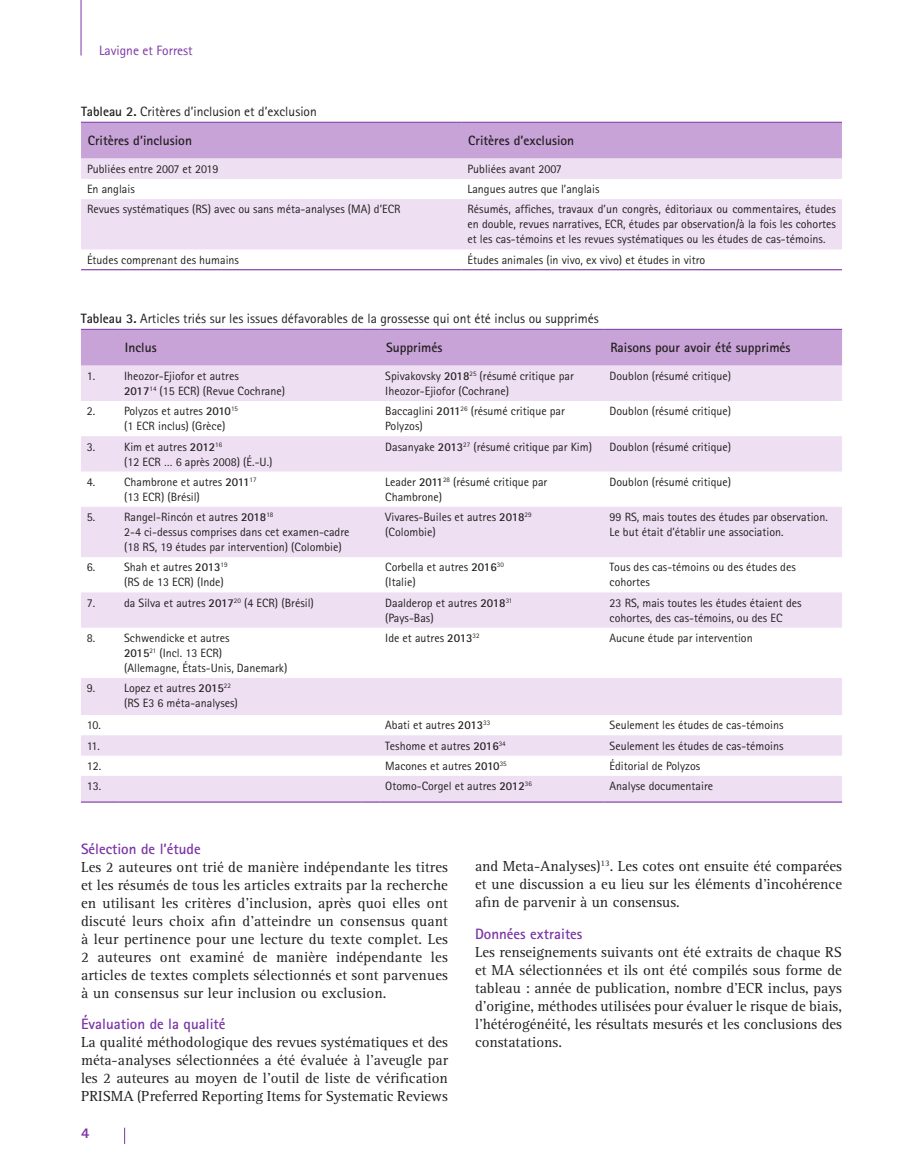
<style>
.page{position:relative;width:905px;height:1175px;background:#fff}
.page>*{position:absolute;margin:0;border:0;box-sizing:border-box;transform-origin:0 0}
.Body{font:15px/18px "Rotis Serif Std";color:#231f20;text-align:justify}
.subheading_2{font:700 15px "Rotis Sans Serif Std";color:#7c35a6}
.t1{font:800 15px "Rotis Sans Serif Std";color:#7c35a6}
.Table_caption{font:13.5px "Rotis Sans Serif Std";color:#231f20}
.Table_header_cell{font:700 13.5px "Rotis Sans Serif Std";color:#231f20}
.t2{font:13.5px "Rotis Sans Serif Std";color:#7c35a6}
.Table_Body{font:12px/15px "Rotis Sans Serif Std";color:#231f20}
.s1{font-weight:700}
</style>
<div class="page">
<hr style="left:81px;top:0;width:1px;height:56px;background:#7c35a6">
<svg style="left:124px;top:1127px;width:1px;height:16px"></svg>
<div style="left:81px;top:123px;width:761px;height:36px;background:#c8a3d7"></div>
<svg style="left:81px;top:159px;width:761px;height:90px;fill:#eedff2"></svg>
<hr style="left:81px;top:122px;width:380px;height:1px;background:#7c35a6">
<hr style="left:461px;top:122px;width:381px;height:1px;background:#7c35a6">
<hr style="left:81px;top:269px;width:380px;height:1px;background:#7c35a6">
<hr style="left:461px;top:269px;width:381px;height:1px;background:#7c35a6">
<svg style="left:81px;top:366px;width:761px;height:435px;fill:#eedff2"></svg>
<div style="left:81px;top:329px;width:761px;height:37px;background:#c8a3d7"></div>
<hr style="left:379px;top:329px;width:224px;height:1px;background:#7c35a6">
<hr style="left:603px;top:329px;width:239px;height:1px;background:#7c35a6">
<hr style="left:81px;top:801px;width:37px;height:1px;background:#7c35a6">
<hr style="left:118px;top:801px;width:243px;height:1px;background:#7c35a6">
<svg style="left:361px;top:801px;width:18px;height:1px"></svg>
<hr style="left:379px;top:801px;width:224px;height:1px;background:#7c35a6">
<hr style="left:603px;top:801px;width:239px;height:1px;background:#7c35a6">
<p class="t2" style="left:99px;top:42px;width:95px">Lavigne et Forrest</p>
<p class="Table_caption" style="left:81px;top:103px;width:237px"><span class="s1">Tableau 2.</span> Critères d’inclusion et d’exclusion</p>
<p class="Table_header_cell" style="left:88px;top:132px;width:106px">Critères d’inclusion</p>
<p class="Table_header_cell" style="left:468px;top:132px;width:107px">Critères d’exclusion</p>
<p class="Table_Body" style="left:87px;top:161px;width:133px">Publiées entre 2007 et 2019</p>
<p class="Table_Body" style="left:467px;top:161px;width:96px">Publiées avant 2007</p>
<p class="Table_Body" style="left:87px;top:181px;width:49px">En anglais</p>
<p class="Table_Body" style="left:467px;top:181px;width:133px">Langues autres que l’anglais</p>
<p class="Table_Body" style="left:87px;top:202px;width:315px">Revues systématiques (RS) avec ou sans méta-analyses (MA) d’ECR</p>
<p class="Table_Body" style="left:467px;top:202px;width:370px;text-align:justify">Résumés, affiches, travaux d’un congrès, éditoriaux ou commentaires, études en double, revues narratives, ECR, études par observation/à la fois les cohortes et les cas-témoins et les revues systématiques ou les études de cas-témoins.</p>
<p class="Table_Body" style="left:87px;top:252px;width:153px">Études comprenant des humains</p>
<p class="Table_Body" style="left:467px;top:252px;width:239px">Études animales (in vivo, ex vivo) et études in vitro</p>
<p class="Table_caption" style="left:81px;top:310px;width:519px"><span class="s1">Tableau 3.</span> Articles triés sur les issues défavorables de la grossesse qui ont été inclus ou supprimés</p>
<p class="Table_header_cell" style="left:125px;top:339px;width:33px">Inclus</p>
<p class="Table_header_cell" style="left:386px;top:339px;width:58px">Supprimés</p>
<p class="Table_header_cell" style="left:610px;top:339px;width:182px">Raisons pour avoir été supprimés</p>
<p class="Table_Body" style="left:87px;top:368px;width:10px">1.</p>
<p class="Table_Body" style="left:124px;top:368px;width:116px">Iheozor-Ejiofor et autres</p>
<p class="Table_Body" style="left:124px;top:383px;width:162px"><span class="s1">2017</span><sup>14</sup> (15 ECR) (Revue Cochrane)</p>
<p class="Table_Body" style="left:385px;top:368px;width:190px">Spivakovsky <span class="s1">2018</span><sup>25</sup> (résumé critique par<br>Iheozor-Ejiofor (Cochrane)</p>
<p class="Table_Body" style="left:609px;top:368px;width:123px">Doublon (résumé critique)</p>
<p class="Table_Body" style="left:87px;top:403px;width:10px">2.</p>
<p class="Table_Body" style="left:124px;top:403px;width:115px">Polyzos et autres <span class="s1">2010</span><sup>15</sup></p>
<p class="Table_Body" style="left:124px;top:418px;width:103px">(1 ECR inclus) (Grèce)</p>
<p class="Table_Body" style="left:385px;top:403px;width:181px">Baccaglini <span class="s1">2011</span><sup>26</sup> (résumé critique par<br>Polyzos)</p>
<p class="Table_Body" style="left:609px;top:403px;width:123px">Doublon (résumé critique)</p>
<p class="Table_Body" style="left:87px;top:439px;width:10px">3.</p>
<p class="Table_Body" style="left:124px;top:439px;width:100px">Kim et autres <span class="s1">2012</span><sup>16</sup></p>
<p class="Table_Body" style="left:124px;top:454px;width:150px">(12 ECR … 6 après 2008) (É.-U.)</p>
<p class="Table_Body" style="left:385px;top:439px;width:208px">Dasanyake <span class="s1">2013</span><sup>27</sup> (résumé critique par Kim)</p>
<p class="Table_Body" style="left:609px;top:439px;width:123px">Doublon (résumé critique)</p>
<p class="Table_Body" style="left:87px;top:474px;width:10px">4.</p>
<p class="Table_Body" style="left:124px;top:474px;width:134px">Chambrone et autres <span class="s1">2011</span><sup>17</sup></p>
<p class="Table_Body" style="left:124px;top:489px;width:77px">(13 ECR) (Brésil)</p>
<p class="Table_Body" style="left:385px;top:474px;width:164px">Leader <span class="s1">2011</span><sup>28</sup> (résumé critique par<br>Chambrone)</p>
<p class="Table_Body" style="left:609px;top:474px;width:123px">Doublon (résumé critique)</p>
<p class="Table_Body" style="left:87px;top:509px;width:10px">5.</p>
<p class="Table_Body" style="left:124px;top:509px;width:151px">Rangel-Rincón et autres <span class="s1">2018</span><sup>18</sup></p>
<p class="Table_Body" style="left:124px;top:524px;width:227px">2-4 ci-dessus comprises dans cet examen-cadre (18 RS, 19 études par intervention) (Colombie)</p>
<p class="Table_Body" style="left:385px;top:509px;width:148px">Vivares-Builes et autres <span class="s1">2018</span><sup>29</sup></p>
<p class="Table_Body" style="left:385px;top:524px;width:52px">(Colombie)</p>
<p class="Table_Body" style="left:609px;top:509px;width:220px">99 RS, mais toutes des études par observation.<br>Le but était d’établir une association.</p>
<p class="Table_Body" style="left:87px;top:560px;width:10px">6.</p>
<p class="Table_Body" style="left:124px;top:560px;width:105px">Shah et autres <span class="s1">2013</span><sup>19</sup></p>
<p class="Table_Body" style="left:124px;top:575px;width:101px">(RS de 13 ECR) (Inde)</p>
<p class="Table_Body" style="left:385px;top:560px;width:120px">Corbella et autres <span class="s1">2016</span><sup>30</sup></p>
<p class="Table_Body" style="left:385px;top:575px;width:32px">(Italie)</p>
<p class="Table_Body" style="left:609px;top:560px;width:188px">Tous des cas-témoins ou des études des cohortes</p>
<p class="Table_Body" style="left:87px;top:595px;width:10px">7.</p>
<p class="Table_Body" style="left:124px;top:595px;width:191px">da Silva et autres <span class="s1">2017</span><sup>20</sup> (4 ECR) (Brésil)</p>
<p class="Table_Body" style="left:385px;top:595px;width:129px">Daalderop et autres <span class="s1">2018</span><sup>31</sup></p>
<p class="Table_Body" style="left:385px;top:610px;width:50px">(Pays-Bas)</p>
<p class="Table_Body" style="left:609px;top:595px;width:193px">23 RS, mais toutes les études étaient des cohortes, des cas-témoins, ou des EC</p>
<p class="Table_Body" style="left:87px;top:630px;width:10px">8.</p>
<p class="Table_Body" style="left:124px;top:630px;width:107px">Schwendicke et autres</p>
<p class="Table_Body" style="left:124px;top:645px;width:100px"><span class="s1">2015</span><sup>21</sup> (Incl. 13 ECR)</p>
<p class="Table_Body" style="left:124px;top:660px;width:165px">(Allemagne, États-Unis, Danemark)</p>
<p class="Table_Body" style="left:385px;top:630px;width:96px">Ide et autres <span class="s1">2013</span><sup>32</sup></p>
<p class="Table_Body" style="left:609px;top:630px;width:145px">Aucune étude par intervention</p>
<p class="Table_Body" style="left:87px;top:680px;width:10px">9.</p>
<p class="Table_Body" style="left:124px;top:680px;width:108px">Lopez et autres <span class="s1">2015</span><sup>22</sup></p>
<p class="Table_Body" style="left:124px;top:695px;width:115px">(RS E3 6 méta-analyses)</p>
<p class="Table_Body" style="left:87px;top:717px;width:16px">10.</p>
<p class="Table_Body" style="left:385px;top:717px;width:106px">Abati et autres <span class="s1">2013</span><sup>33</sup></p>
<p class="Table_Body" style="left:609px;top:717px;width:175px">Seulement les études de cas-témoins</p>
<p class="Table_Body" style="left:87px;top:738px;width:15px">11.</p>
<p class="Table_Body" style="left:385px;top:738px;width:122px">Teshome et autres <span class="s1">2016</span><sup>34</sup></p>
<p class="Table_Body" style="left:609px;top:738px;width:175px">Seulement les études de cas-témoins</p>
<p class="Table_Body" style="left:87px;top:758px;width:16px">12.</p>
<p class="Table_Body" style="left:385px;top:758px;width:123px">Macones et autres <span class="s1">2010</span><sup>35</sup></p>
<p class="Table_Body" style="left:609px;top:758px;width:92px">Éditorial de Polyzos</p>
<p class="Table_Body" style="left:87px;top:778px;width:16px">13.</p>
<p class="Table_Body" style="left:385px;top:778px;width:148px">Otomo-Corgel et autres <span class="s1">2012</span><sup>36</sup></p>
<p class="Table_Body" style="left:609px;top:778px;width:105px">Analyse documentaire</p>
<p class="subheading_2" style="left:81px;top:839px;width:121px">Sélection de l’étude</p>
<p class="Body" style="left:81px;top:858px;width:368px">Les 2 auteures ont trié de manière indépendante les titres et les résumés de tous les articles extraits par la recherche en utilisant les critères d’inclusion, après quoi elles ont discuté leurs choix afin d’atteindre un consensus quant à leur pertinence pour une lecture du texte complet. Les 2 auteures ont examiné de manière indépendante les articles de textes complets sélectionnés et sont parvenues à un consensus sur leur inclusion ou exclusion.</p>
<p class="subheading_2" style="left:81px;top:1014px;width:146px">Évaluation de la qualité</p>
<p class="Body" style="left:81px;top:1033px;width:368px">La qualité méthodologique des revues systématiques et des méta-analyses sélectionnées a été évaluée à l’aveugle par les 2 auteures au moyen de l’outil de liste de vérification PRISMA (Preferred Reporting Items for Systematic Reviews</p>
<p class="t1" style="left:81px;top:1123px;width:10px">4</p>
<p class="Body" style="left:475px;top:857px;width:368px">and Meta-Analyses)<sup>13</sup>. Les cotes ont ensuite été comparées et une discussion a eu lieu sur les éléments d’incohérence afin de parvenir à un consensus.</p>
<p class="subheading_2" style="left:475px;top:924px;width:109px">Données extraites</p>
<p class="Body" style="left:475px;top:943px;width:368px">Les renseignements suivants ont été extraits de chaque RS et MA sélectionnées et ils ont été compilés sous forme de tableau : année de publication, nombre d’ECR inclus, pays d’origine, méthodes utilisées pour évaluer le risque de biais, l’hétérogénéité, les résultats mesurés et les conclusions des constatations.</p>
</div>
